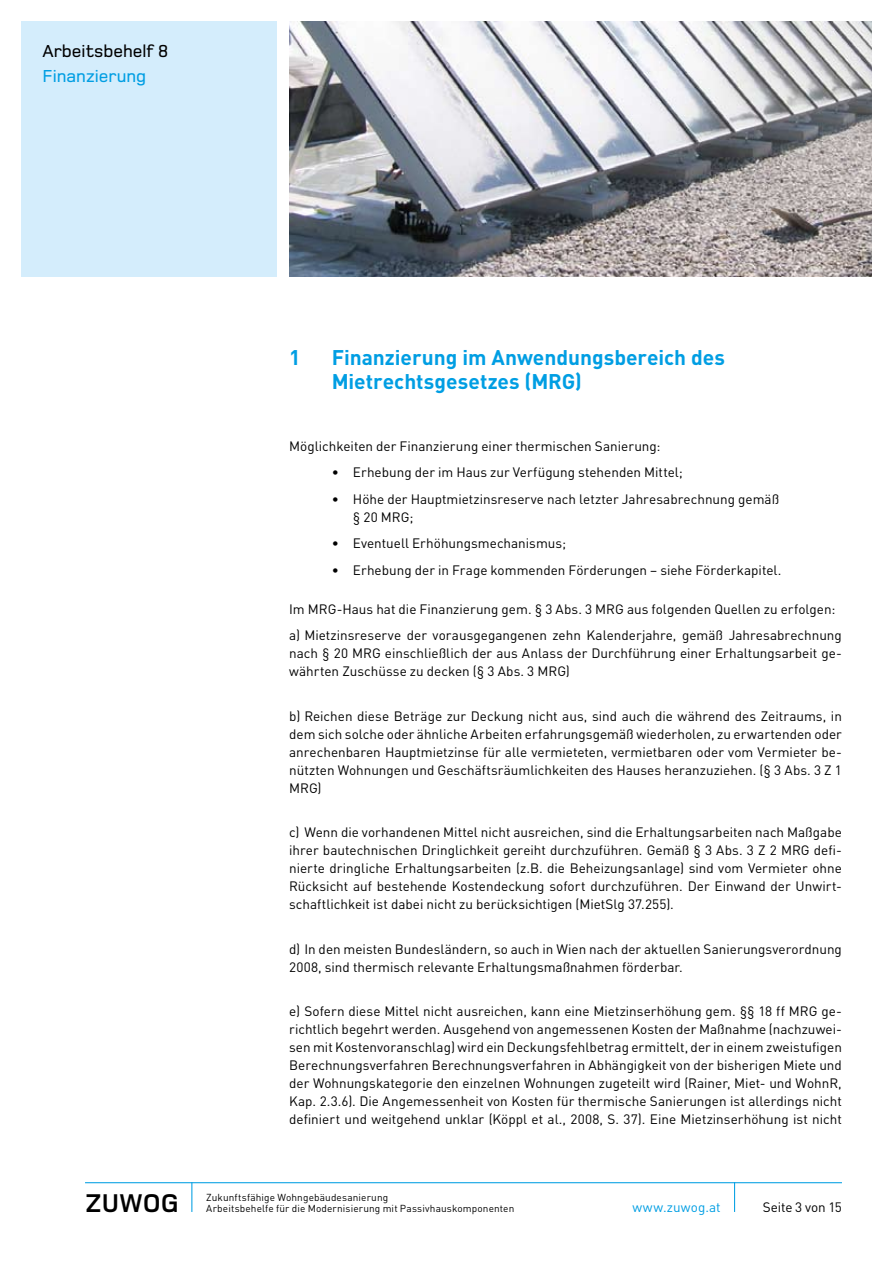
<style>
.page{position:relative;width:893px;height:1263px;background:#fff}
.page>*{position:absolute;margin:0;border:0;box-sizing:border-box;transform-origin:0 0}
.t1{font:700 26.55px "Foundry Monoline";color:#000}
.t2{font:700 21px/24px "DIN Pro";color:#009ee3}
.t3{font:500 18px "Foundry Monoline";color:#000}
.t4{font:500 18px "Foundry Monoline";color:#009ee3}
.t5{font:13.5px/18px "DIN Pro";color:#000}
.t6{font:13.5px "DIN";letter-spacing:.01em;color:#009ee3}
.t7{font:10.05px/11.6px "DIN";letter-spacing:.01em;color:#000}
</style>
<div class="page">
<hr style="left:85px;top:1182px;width:757px;height:1px;background:#009ee3">
<hr style="left:734px;top:1182px;width:1px;height:30px;background:#009ee3">
<hr style="left:191px;top:1182px;width:1px;height:30px;background:#009ee3">
<div style="left:21px;top:21px;width:255px;height:255px;background:#d4edfc"></div>
<img style="left:289px;top:21px;width:583px;height:255px">
<h3 class="t3" style="left:43px;top:41px;width:127px">Arbeitsbehelf 8</h3>
<h3 class="t4" style="left:43px;top:67px;width:105px">Finanzierung</h3>
<h2 class="t2" style="left:289px;top:344px;width:13px">1</h2>
<h2 class="t2" style="left:332px;top:344px;width:395px">Finanzierung im Anwendungsbereich des<br>Mietrechtsgesetzes (MRG)</h2>
<p class="t5" style="left:289px;top:436px;width:373px">Möglichkeiten der Finanzierung einer thermischen Sanierung:</p>
<p class="t5" style="left:332px;top:463px;width:353px">• Erhebung der im Haus zur Verfügung stehenden Mittel;</p>
<p class="t5" style="left:353px;top:489px;width:428px;text-indent:-21px">• Höhe der Hauptmietzinsreserve nach letzter Jahresabrechnung gemäß § 20 MRG;</p>
<p class="t5" style="left:332px;top:534px;width:236px">• Eventuell Erhöhungsmechanismus;</p>
<p class="t5" style="left:332px;top:560px;width:451px">• Erhebung der in Frage kommenden Förderungen – siehe Förderkapitel.</p>
<p class="t5" style="left:289px;top:595px;width:554px;line-height:26.5px">Im MRG-Haus hat die Finanzierung gem. § 3 Abs. 3 MRG aus folgenden Quellen zu erfolgen: a) Mietzinsreserve der vorausgegangenen zehn Kalenderjahre, gemäß Jahresabrechnung</p>
<p class="t5" style="left:289px;top:644px;width:554px">nach § 20 MRG einschließlich der aus Anlass der Durchführung einer Erhaltungsarbeit ge&shy;währten Zuschüsse zu decken (§ 3 Abs. 3 MRG)</p>
<p class="t5" style="left:289px;top:706px;width:554px;text-align:justify">b) Reichen diese Beträge zur Deckung nicht aus, sind auch die während des Zeitraums, in dem sich solche oder ähnliche Arbeiten erfahrungsgemäß wiederholen, zu erwartenden oder anrechenbaren Hauptmietzinse für alle vermieteten, vermietbaren oder vom Vermieter be&shy;nützten Wohnungen und Geschäftsräumlichkeiten des Hauses heranzuziehen. (§ 3 Abs. 3 Z 1<br>MRG)</p>
<p class="t5" style="left:289px;top:823px;width:554px;text-align:justify">c) Wenn die vorhandenen Mittel nicht ausreichen, sind die Erhaltungsarbeiten nach Maßgabe ihrer bautechnischen Dringlichkeit gereiht durchzuführen. Gemäß § 3 Abs. 3 Z 2 MRG defi&shy;nierte dringliche Erhaltungsarbeiten (z.B. die Beheizungsanlage) sind vom Vermieter ohne Rücksicht auf bestehende Kostendeckung sofort durchzuführen. Der Einwand der Unwirt&shy;schaftlichkeit ist dabei nicht zu berücksichtigen (MietSlg 37.255).</p>
<p class="t5" style="left:289px;top:939px;width:554px">d) In den meisten Bundesländern, so auch in Wien nach der aktuellen Sanierungsverordnung<br>2008, sind thermisch relevante Erhaltungsmaßnahmen förderbar.</p>
<p class="t5" style="left:289px;top:1002px;width:554px;text-align:justify">e) Sofern diese Mittel nicht ausreichen, kann eine Mietzinserhöhung gem. §§ 18 ff MRG ge&shy;richtlich begehrt werden. Ausgehend von angemessenen Kosten der Maßnahme (nachzuwei&shy;sen mit Kostenvoranschlag) wird ein Deckungsfehlbetrag ermittelt, der in einem zweistufigen Berechnungsverfahren Berechnungsverfahren in Abhängigkeit von der bisherigen Miete und der Wohnungskategorie den einzelnen Wohnungen zugeteilt wird (Rainer, Miet- und WohnR, Kap. 2.3.6). Die Angemessenheit von Kosten für thermische Sanierungen ist allerdings nicht definiert und weitgehend unklar (Köppl et al., 2008, S. 37). Eine Mietzinserhöhung ist nicht</p>
<p class="t7" style="left:206px;top:1191px;width:310px">Zukunftsfähige Wohngebäudesanierung<br>Arbeitsbehelfe für die Modernisierung mit Passivhauskomponenten</p>
<p class="t6" style="left:632px;top:1199px;width:90px">www.zuwog.at</p>
<h1 class="t1" style="left:85px;top:1189px;width:95px">ZUWOG</h1>
<p class="t5" style="left:763px;top:1197px;width:81px">Seite 3 von 15</p>
</div>
